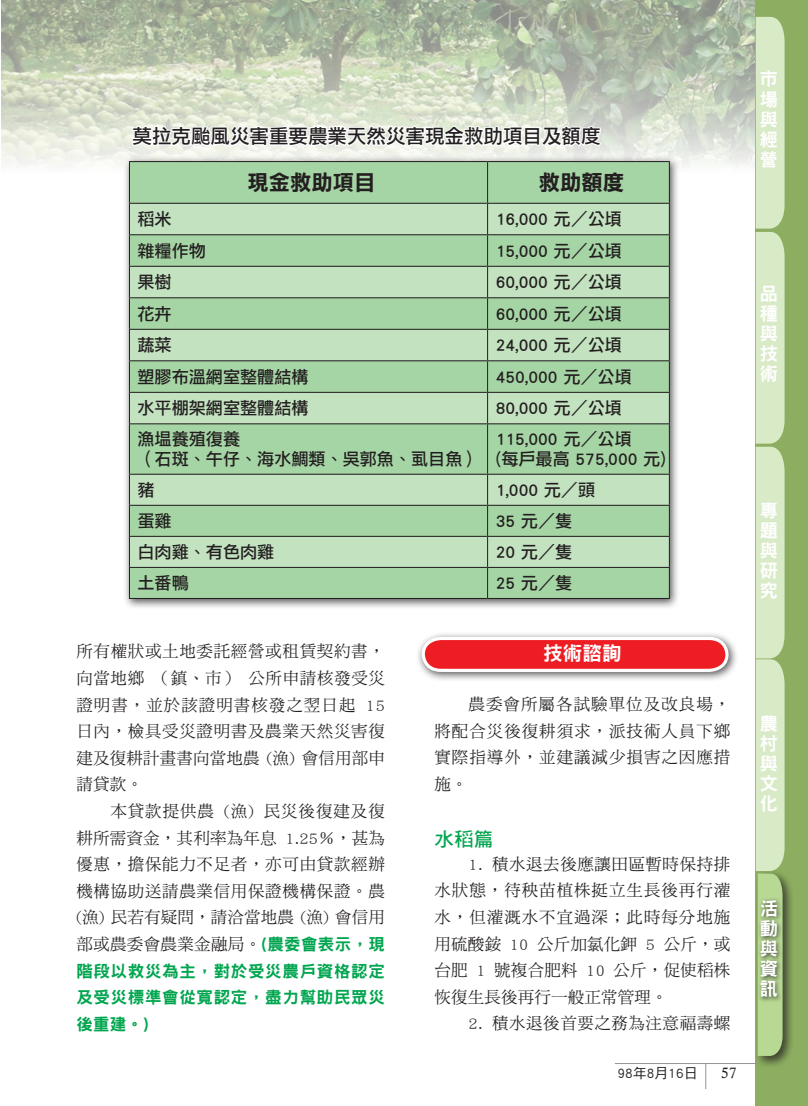
<style>
.page{position:relative;width:808px;height:1106px;background:#fff}
.page>*{position:absolute;margin:0;border:0;box-sizing:border-box;transform-origin:0 0}
.t1{font:21.3px "DF Li Hei Std W7";color:#231f20}
.t2{font:19.5px "DF Li Hei Std W5";color:#231f20}
.t3{font:19.5px "DF Hei Std W9";color:#fff}
.t4{font:19.5px "DF Hei Std W7";color:#00a54f}
.t5{font:18.15px/20.1px "DF Hei Std W9";color:#fff;text-align:justify}
.t6{font:17.1px/20.5px "DF Li Hei Std W5";color:#231f20}
.t7{font:16.5px/26.5px "DF Ming Std W5";letter-spacing:.04em;color:#231f20;text-align:justify}
.t8{font:16.5px/26.5px "DF Hei Std W9";letter-spacing:.04em;color:#00a54f;text-align:justify}
.t9{font:15px "Calisto";color:#231f20}
.t10{font:13.95px "DF Hei Std W5";color:#231f20}
.s1{font-family:"DF Hei Std W9";color:#00a54f}
</style>
<div class="page">
<div style="left:416px;top:630px;width:322px;height:52px;background:#231f20;opacity:.75"></div>
<svg style="left:420px;top:635px;width:310px;height:38px"></svg>
<img style="left:2px;top:0;width:753px;height:166px">
<div style="left:755px;top:0;width:53px;height:1106px;background:#8dae60"></div>
<div style="left:754px;top:869px;width:41px;height:199px;background:#231f20;opacity:.75"></div>
<svg style="left:756px;top:17px;width:28px;height:1038px;background:#d2e5be"></svg>
<div style="left:757px;top:896px;width:26px;height:105px;background:#231f20;opacity:.75"></div>
<hr style="left:615px;top:1063px;width:142px;height:1px;background:#939598">
<svg style="left:705px;top:1064px;width:1px;height:25px"></svg>
<div style="left:123px;top:155px;width:557px;height:454px;background:#231f20;opacity:.75"></div>
<div style="left:130px;top:162px;width:539px;height:436px;background:#a6d5a5"></div>
<svg style="left:130px;top:204px;width:539px;height:363px;background:#b3dab1"></svg>
<hr style="left:129px;top:161px;width:359px;height:1px;background:#231f20">
<hr style="left:129px;top:162px;width:1px;height:41px;background:#231f20">
<hr style="left:488px;top:161px;width:182px;height:1px;background:#231f20">
<hr style="left:487px;top:162px;width:1px;height:41px;background:#231f20">
<hr style="left:669px;top:162px;width:1px;height:41px;background:#231f20">
<hr style="left:129px;top:203px;width:359px;height:1px;background:#231f20">
<hr style="left:129px;top:204px;width:1px;height:30px;background:#231f20">
<hr style="left:488px;top:203px;width:182px;height:1px;background:#231f20">
<hr style="left:487px;top:204px;width:1px;height:30px;background:#231f20">
<hr style="left:669px;top:204px;width:1px;height:30px;background:#231f20">
<hr style="left:129px;top:234px;width:359px;height:1px;background:#231f20">
<hr style="left:129px;top:235px;width:1px;height:31px;background:#231f20">
<hr style="left:488px;top:234px;width:182px;height:1px;background:#231f20">
<hr style="left:487px;top:235px;width:1px;height:31px;background:#231f20">
<hr style="left:669px;top:235px;width:1px;height:31px;background:#231f20">
<hr style="left:129px;top:266px;width:359px;height:1px;background:#231f20">
<hr style="left:129px;top:267px;width:1px;height:30px;background:#231f20">
<hr style="left:488px;top:266px;width:182px;height:1px;background:#231f20">
<hr style="left:487px;top:267px;width:1px;height:30px;background:#231f20">
<hr style="left:669px;top:267px;width:1px;height:30px;background:#231f20">
<hr style="left:129px;top:297px;width:359px;height:1px;background:#231f20">
<hr style="left:129px;top:298px;width:1px;height:31px;background:#231f20">
<hr style="left:488px;top:297px;width:182px;height:1px;background:#231f20">
<hr style="left:487px;top:298px;width:1px;height:31px;background:#231f20">
<hr style="left:669px;top:298px;width:1px;height:31px;background:#231f20">
<hr style="left:129px;top:329px;width:359px;height:1px;background:#231f20">
<hr style="left:129px;top:330px;width:1px;height:30px;background:#231f20">
<hr style="left:488px;top:329px;width:182px;height:1px;background:#231f20">
<hr style="left:487px;top:330px;width:1px;height:30px;background:#231f20">
<hr style="left:669px;top:330px;width:1px;height:30px;background:#231f20">
<hr style="left:129px;top:360px;width:359px;height:1px;background:#231f20">
<hr style="left:129px;top:361px;width:1px;height:31px;background:#231f20">
<hr style="left:488px;top:360px;width:182px;height:1px;background:#231f20">
<hr style="left:487px;top:361px;width:1px;height:31px;background:#231f20">
<hr style="left:669px;top:361px;width:1px;height:31px;background:#231f20">
<hr style="left:129px;top:392px;width:359px;height:1px;background:#231f20">
<hr style="left:129px;top:393px;width:1px;height:30px;background:#231f20">
<hr style="left:488px;top:392px;width:182px;height:1px;background:#231f20">
<hr style="left:487px;top:393px;width:1px;height:30px;background:#231f20">
<hr style="left:669px;top:393px;width:1px;height:30px;background:#231f20">
<hr style="left:129px;top:423px;width:359px;height:1px;background:#231f20">
<hr style="left:129px;top:424px;width:1px;height:50px;background:#231f20">
<hr style="left:488px;top:423px;width:182px;height:1px;background:#231f20">
<hr style="left:487px;top:424px;width:1px;height:50px;background:#231f20">
<hr style="left:669px;top:424px;width:1px;height:50px;background:#231f20">
<hr style="left:129px;top:474px;width:359px;height:1px;background:#231f20">
<hr style="left:129px;top:475px;width:1px;height:30px;background:#231f20">
<hr style="left:488px;top:474px;width:182px;height:1px;background:#231f20">
<hr style="left:487px;top:475px;width:1px;height:30px;background:#231f20">
<hr style="left:669px;top:475px;width:1px;height:30px;background:#231f20">
<hr style="left:129px;top:505px;width:359px;height:1px;background:#231f20">
<hr style="left:129px;top:506px;width:1px;height:30px;background:#231f20">
<hr style="left:488px;top:505px;width:182px;height:1px;background:#231f20">
<hr style="left:487px;top:506px;width:1px;height:30px;background:#231f20">
<hr style="left:669px;top:506px;width:1px;height:30px;background:#231f20">
<hr style="left:129px;top:536px;width:359px;height:1px;background:#231f20">
<hr style="left:129px;top:537px;width:1px;height:30px;background:#231f20">
<hr style="left:488px;top:536px;width:182px;height:1px;background:#231f20">
<hr style="left:487px;top:537px;width:1px;height:30px;background:#231f20">
<hr style="left:669px;top:537px;width:1px;height:30px;background:#231f20">
<hr style="left:129px;top:567px;width:359px;height:1px;background:#231f20">
<hr style="left:129px;top:568px;width:1px;height:30px;background:#231f20">
<hr style="left:488px;top:567px;width:182px;height:1px;background:#231f20">
<hr style="left:487px;top:568px;width:1px;height:30px;background:#231f20">
<hr style="left:669px;top:568px;width:1px;height:30px;background:#231f20">
<hr style="left:129px;top:598px;width:359px;height:1px;background:#231f20">
<hr style="left:488px;top:598px;width:182px;height:1px;background:#231f20">
<svg style="left:130px;top:124px;width:474px;height:25px"></svg>
<p class="t2" style="left:132px;top:126px;width:470px">莫拉克颱風災害重要農業天然災害現金救助項目及額度</p>
<p class="t1" style="left:247px;top:171px;width:130px">現金救助項目</p>
<p class="t1" style="left:539px;top:171px;width:87px">救助額度</p>
<p class="t6" style="left:138px;top:208px;width:36px">稻米</p>
<p class="t6" style="left:496px;top:208px;width:128px">16,000 元／公頃</p>
<p class="t6" style="left:138px;top:240px;width:70px">雜糧作物</p>
<p class="t6" style="left:496px;top:240px;width:128px">15,000 元／公頃</p>
<p class="t6" style="left:138px;top:271px;width:36px">果樹</p>
<p class="t6" style="left:496px;top:271px;width:128px">60,000 元／公頃</p>
<p class="t6" style="left:138px;top:303px;width:36px">花卉</p>
<p class="t6" style="left:496px;top:303px;width:128px">60,000 元／公頃</p>
<p class="t6" style="left:138px;top:334px;width:36px">蔬菜</p>
<p class="t6" style="left:496px;top:334px;width:128px">24,000 元／公頃</p>
<p class="t6" style="left:138px;top:366px;width:173px">塑膠布溫網室整體結構</p>
<p class="t6" style="left:496px;top:366px;width:138px">450,000 元／公頃</p>
<p class="t6" style="left:138px;top:397px;width:173px">水平棚架網室整體結構</p>
<p class="t6" style="left:496px;top:397px;width:128px">80,000 元／公頃</p>
<p class="t6" style="left:138px;top:428px;width:343px">漁塭養殖復養<br>（石斑、午仔、海水鯛類、吳郭魚、虱目魚）</p>
<p class="t6" style="left:496px;top:428px;width:172px">115,000 元／公頃<br>(每戶最高 575,000 元)</p>
<p class="t6" style="left:138px;top:479px;width:19px">豬</p>
<p class="t6" style="left:496px;top:479px;width:101px">1,000 元／頭</p>
<p class="t6" style="left:138px;top:510px;width:36px">蛋雞</p>
<p class="t6" style="left:496px;top:510px;width:78px">35 元／隻</p>
<p class="t6" style="left:138px;top:541px;width:138px">白肉雞、有色肉雞</p>
<p class="t6" style="left:496px;top:541px;width:78px">20 元／隻</p>
<p class="t6" style="left:138px;top:572px;width:53px">土番鴨</p>
<p class="t6" style="left:496px;top:572px;width:78px">25 元／隻</p>
<p class="t7" style="left:76px;top:638px;width:310px">所有權狀或土地委託經營或租賃契約書，向當地鄉 （鎮、市） 公所申請核發受災證明書，並於該證明書核發之翌日起 15日內，檢具受災證明書及農業天然災害復建及復耕計畫書向當地農 (漁) 會信用部申請貸款。</p>
<p class="t7" style="left:76px;top:797px;width:310px;text-indent:34px">本貸款提供農 (漁) 民災後復建及復耕所需資金，其利率為年息 1.25％，甚為優惠，擔保能力不足者，亦可由貸款經辦機構協助送請農業信用保證機構保證。農(漁) 民若有疑問，請洽當地農 (漁) 會信用部或農委會農業金融局。<span class="s1">(農委會表示，現</span></p>
<p class="t8" style="left:76px;top:957px;width:310px">階段以救災為主，對於受災農戶資格認定及受災標準會從寬認定，盡力幫助民眾災後重建。)</p>
<p class="t3" style="left:543px;top:642px;width:80px">技術諮詢</p>
<p class="t7" style="left:434px;top:691px;width:297px;text-indent:34px">農委會所屬各試驗單位及改良場，將配合災後復耕須求，派技術人員下鄉實際指導外，並建議減少損害之因應措施。</p>
<p class="t4" style="left:434px;top:828px;width:60px">水稻篇</p>
<p class="t7" style="left:434px;top:850px;width:297px;text-indent:34px">1. 積水退去後應讓田區暫時保持排水狀態，待秧苗植株挺立生長後再行灌水，但灌溉水不宜過深；此時每分地施用硫酸銨 10 公斤加氯化鉀 5 公斤，或台肥 1 號複合肥料 10 公斤，促使稻株恢復生長後再行一般正常管理。</p>
<p class="t7" style="left:468px;top:1009px;width:263px">2. 積水退後首要之務為注意福壽螺</p>
<p class="t10" style="left:618px;top:1065px;width:82px">98年8月16日</p>
<p class="t9" style="left:721px;top:1064px;width:17px">57</p>
<p class="t5" style="left:760px;top:69px;width:19px">市場與經營</p>
<p class="t5" style="left:760px;top:283px;width:19px">品種與技術</p>
<p class="t5" style="left:760px;top:500px;width:19px">專題與研究</p>
<p class="t5" style="left:760px;top:713px;width:19px">農村與文化</p>
<p class="t5" style="left:760px;top:898px;width:19px">活動與資訊</p>
</div>
